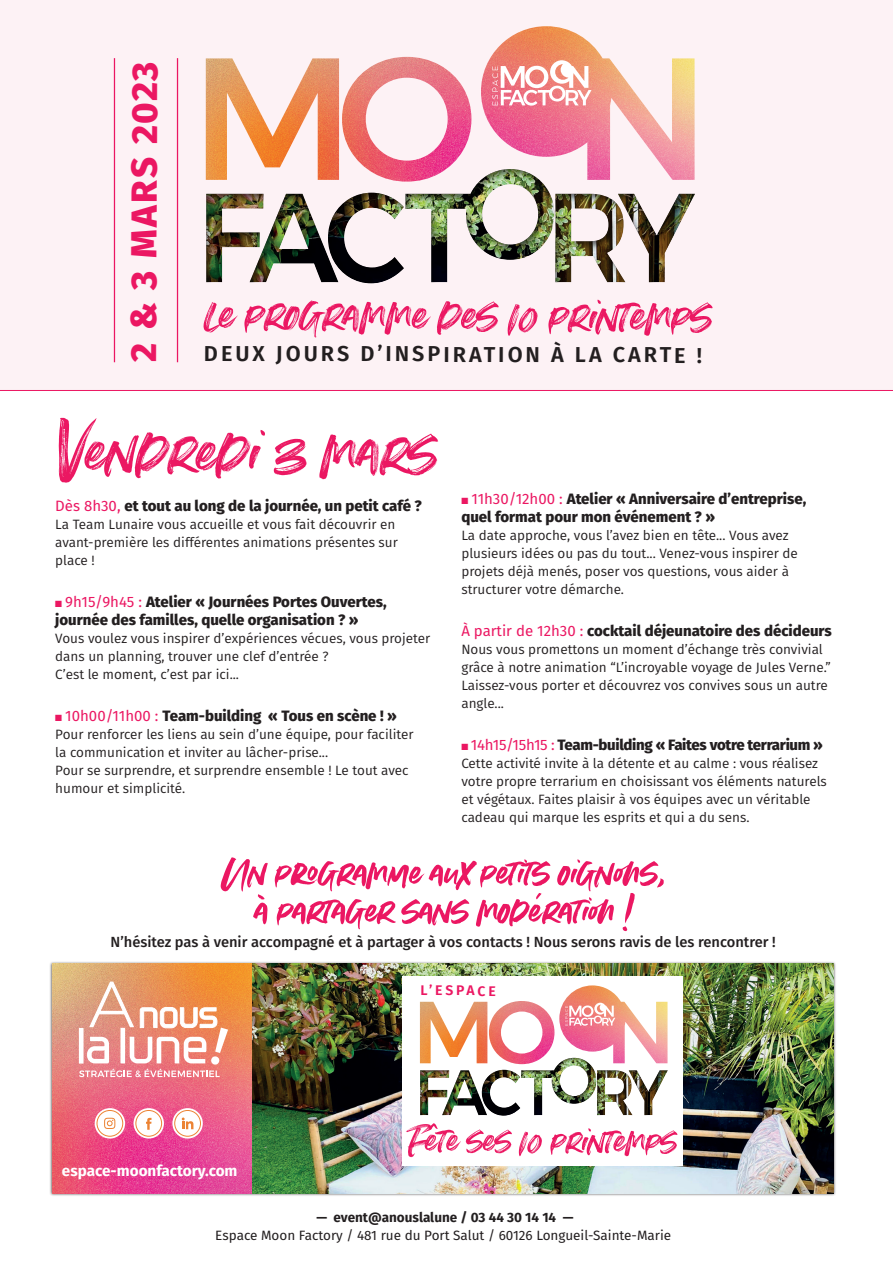
<style>
.page{position:relative;width:893px;height:1263px;background:#fff}
.page>*{position:absolute;margin:0;border:0;box-sizing:border-box;transform-origin:0 0}
.t1{font:94.65px "Summer Loving";color:#eb1762}
.t2{font:69.3px "Summer Loving";color:#eb1762}
.t3{font:56.25px "Summer Loving Solid";color:#eb1762}
.t4{font:53.7px "Summer Loving";color:#eb1762}
.t5{font:800 36.3px "Fira Sans";letter-spacing:.03em;color:#eb1762}
.t6{font:600 21.6px "Fira Sans";letter-spacing:.135em;color:#231f20}
.t7{font:700 15.3px "Fira Sans";color:#fff}
.t8{font:800 15px/18px "Fira Sans";color:#231f20}
.t9{font:800 15px "Fira Sans";letter-spacing:-.02em;color:#231f20}
.t10{font:500 14.7px "Fira Sans";color:#231f20}
.t11{font:600 13.95px "Fira Sans";letter-spacing:.2em;color:#eb1762}
.t12{font:13.5px/18px "Fira Sans";color:#231f20}
.t13{font:13.5px "Fira Sans";color:#231f20}
.t14{font:700 13.5px "Fira Sans";color:#231f20}
.s1{font-weight:400;color:#eb1762}
.s2{color:#eb1762}
</style>
<div class="page">
<div style="left:49px;top:961px;width:787px;height:235px;background:#231f20;opacity:.81"></div>
<img style="left:52px;top:964px;width:781px;height:229px">
<svg style="left:95px;top:1108px;width:30px;height:30px"></svg>
<div style="left:97px;top:1110px;width:26px;height:26px;background:#fff;border-radius:50%"></div>
<div style="left:97px;top:1110px;width:26px;height:26px;border:1px solid #ec8333;border-radius:50%"></div>
<svg style="left:104px;top:1118px;width:11px;height:11px"></svg>
<svg style="left:134px;top:1108px;width:30px;height:30px"></svg>
<div style="left:136px;top:1110px;width:26px;height:26px;background:#fff;border-radius:50%"></div>
<div style="left:135px;top:1110px;width:27px;height:26px;border:1px solid #ec8333;border-radius:50%"></div>
<svg style="left:146px;top:1118px;width:5px;height:12px"></svg>
<svg style="left:172px;top:1108px;width:31px;height:30px"></svg>
<div style="left:175px;top:1110px;width:25px;height:26px;background:#fff;border-radius:50%"></div>
<div style="left:174px;top:1110px;width:27px;height:26px;border:1px solid #ec8333;border-radius:50%"></div>
<svg style="left:182px;top:1117px;width:11px;height:12px"></svg>
<svg style="left:79px;top:980px;width:149px;height:97px"></svg>
<div style="left:402px;top:976px;width:281px;height:189px;background:#fff"></div>
<img style="left:420px;top:985px;width:247px;height:71px">
<svg style="left:565px;top:1003px;width:50px;height:23px"></svg>
<div style="left:418px;top:1056px;width:251px;height:60px;background:#231f20;opacity:.65"></div>
<div style="left:0;top:0;width:893px;height:391px;background:#fdf2f5"></div>
<img style="left:206px;top:26px;width:489px;height:141px">
<svg style="left:492px;top:60px;width:99px;height:46px"></svg>
<div style="left:203px;top:167px;width:492px;height:117px;background:#231f20;opacity:.65"></div>
<hr style="left:114px;top:58px;width:1px;height:304px;background:#eb1762">
<hr style="left:177px;top:58px;width:1px;height:304px;background:#eb1762">
<h3 class="t5" style="left:113px;top:362px;width:302px;rotate:-90deg">2 &amp; 3 MARS 2023</h3>
<h2 class="t2" style="left:204px;top:273px;width:509px">le programme des 10 printemps</h2>
<h3 class="t6" style="left:204px;top:336px;width:500px">DEUX JOURS D’INSPIRATION À LA CARTE !</h3>
<h1 class="t1" style="left:57px;top:394px;width:381px">Vendredi 3 mars</h1>
<p class="t8" style="left:55px;top:495px;width:368px"><span class="s1">Dès 8h30,</span> et tout au long de la journée, un petit café ?</p>
<p class="t12" style="left:55px;top:515px;width:344px">La Team Lunaire vous accueille et vous fait découvrir en avant-première les différentes animations présentes sur place !</p>
<p class="t8" style="left:55px;top:591px;width:333px"><span class="s2">■</span> <span class="s1">9h15/9h45 :</span> Atelier « Journées Portes Ouvertes, journée des familles, quelle organisation ? »</p>
<p class="t12" style="left:55px;top:629px;width:377px">Vous voulez vous inspirer d’expériences vécues, vous projeter dans un planning, trouver une clef d’entrée ?<br>C’est le moment, c’est par ici...</p>
<p class="t8" style="left:55px;top:705px;width:343px"><span class="s2">■</span> <span class="s1">10h00/11h00 :</span> Team-building « Tous en scène ! »</p>
<p class="t12" style="left:55px;top:725px;width:360px">Pour renforcer les liens au sein d’une équipe, pour faciliter la communication et inviter au lâcher-prise...<br>Pour se surprendre, et surprendre ensemble ! Le tout avec humour et simplicité.</p>
<p class="t8" style="left:461px;top:489px;width:346px"><span class="s2">■</span> <span class="s1">11h30/12h00 :</span> Atelier « Anniversaire d’entreprise, quel format pour mon événement ? »</p>
<p class="t12" style="left:461px;top:526px;width:338px">La date approche, vous l’avez bien en tête... Vous avez plusieurs idées ou pas du tout... Venez-vous inspirer de projets déjà menés, poser vos questions, vous aider à structurer votre démarche.</p>
<p class="t8" style="left:461px;top:621px;width:372px"><span class="s1">À partir de 12h30 :</span> cocktail déjeunatoire des décideurs</p>
<p class="t12" style="left:461px;top:640px;width:371px">Nous vous promettons un moment d’échange très convivial grâce à notre animation “L’incroyable voyage de Jules Verne.” Laissez-vous porter et découvrez vos convives sous un autre angle...</p>
<p class="t9" style="left:461px;top:732px;width:363px"><span class="s2">■</span> <span class="s1">14h15/15h15 :</span> Team-building « Faites votre terrarium »</p>
<p class="t12" style="left:461px;top:754px;width:367px">Cette activité invite à la détente et au calme : vous réalisez votre propre terrarium en choisissant vos éléments naturels et végétaux. Faites plaisir à vos équipes avec un véritable cadeau qui marque les esprits et qui a du sens.</p>
<h3 class="t3" style="left:221px;top:838px;width:446px">Un programme aux petits oignons,</h3>
<h3 class="t3" style="left:254px;top:876px;width:379px">à partager sans modération !</h3>
<p class="t10" style="left:110px;top:930px;width:667px">N’hésitez pas à venir accompagné et à partager à vos contacts ! Nous serons ravis de les rencontrer !</p>
<p class="t11" style="left:420px;top:979px;width:77px">L’ESPACE</p>
<p class="t7" style="left:62px;top:1157px;width:177px">espace-moonfactory.com</p>
<h3 class="t4" style="left:407px;top:1108px;width:271px">Fête ses 10 printemps</h3>
<p class="t14" style="left:316px;top:1206px;width:258px">— event@anouslalune / 03 44 30 14 14 —</p>
<p class="t13" style="left:215px;top:1225px;width:457px">Espace Moon Factory / 481 rue du Port Salut / 60126 Longueil-Sainte-Marie</p>
</div>
